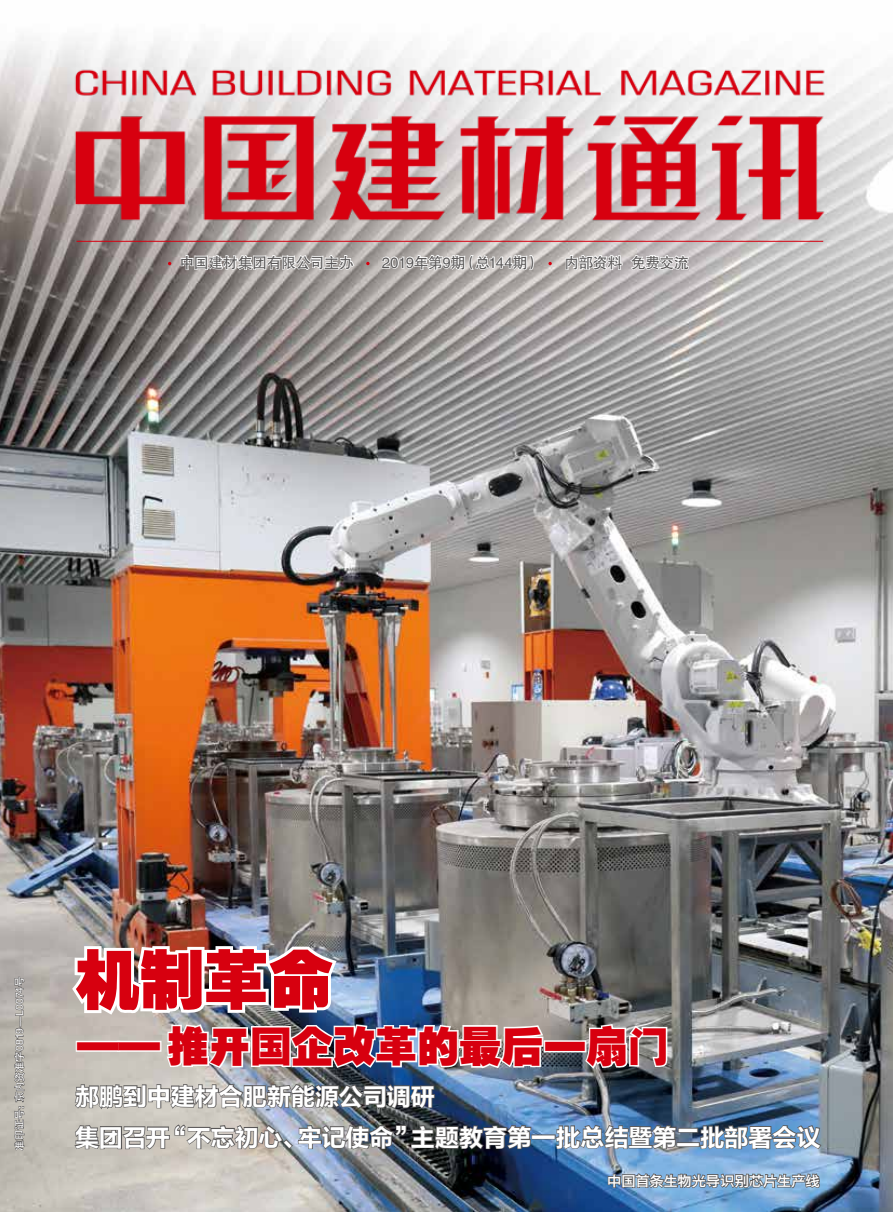
<style>
.page{position:relative;width:893px;height:1212px;background:#fff}
.page>*{position:absolute;margin:0;border:0;box-sizing:border-box;transform-origin:0 0}
.t1{font:64.2px "FZCCHJW GB1 0";color:#d7000f}
.t2{font:41.55px "FZCCHJW GB1 0";letter-spacing:.005em;color:#d7000f}
.t3{font:24px "FZLTCHJW GB1 0";color:#fff}
.t4{font:14.85px "FZHTJW GB1 0";letter-spacing:-.025em;color:#595757}
.t5{font:14.25px "FZYDZHJW GB1 0";letter-spacing:-.005em;color:#fff}
.t6{font:10.5px "FZHTJW GB1 0";letter-spacing:-.02em;color:#fff}
</style>
<div class="page">
<img style="left:0;top:36px;width:893px;height:1176px">
<svg style="left:14px;top:976px;width:11px;height:175px;background:#888581"></svg>
<img style="left:39px;top:48px;width:814px;height:207px">
<hr style="left:77px;top:241px;width:746px;height:1px;background:#d7000f">
<svg style="left:180px;top:251px;width:175px;height:34px"></svg>
<svg style="left:366px;top:262px;width:4px;height:3px"></svg>
<svg style="left:381px;top:250px;width:154px;height:31px"></svg>
<svg style="left:548px;top:262px;width:4px;height:3px"></svg>
<svg style="left:565px;top:153px;width:125px;height:162px;background:#ca9b9e"></svg>
<div style="left:531px;top:1134px;width:25px;height:5px;border:2px solid #595757"></div>
<svg style="left:555px;top:1124px;width:122px;height:29px;background:#667a90"></svg>
<div style="left:678px;top:1128px;width:20px;height:5px;border:2px solid #595757"></div>
<div style="left:677px;top:1142px;width:23px;height:5px;border:2px solid #595757"></div>
<svg style="left:699px;top:1124px;width:124px;height:29px;background:#5d7994"></svg>
<svg style="left:607px;top:1171px;width:214px;height:36px;background:#6b8dae"></svg>
<img style="left:68px;top:937px;width:477px;height:275px">
<div style="left:544px;top:1040px;width:42px;height:12px;border:3px solid #fff"></div>
<svg style="left:583px;top:1022px;width:86px;height:49px"></svg>
<p class="t4" style="left:180px;top:254px;width:176px">中国建材集团有限公司主办</p>
<p class="t4" style="left:382px;top:254px;width:160px">2019年第9期（总144期）</p>
<p class="t4" style="left:564px;top:254px;width:126px">内部资料 免费交流</p>
<p class="t6" style="left:14px;top:1150px;width:175px;rotate:-90deg">准印证号：京内资准字0819--L0074号</p>
<h1 class="t1" style="left:75px;top:945px;width:259px">机制革命</h1>
<h2 class="t2" style="left:77px;top:1024px;width:593px">—— 推开国企改革的最后一扇门</h2>
<p class="t3" style="left:75px;top:1083px;width:361px">郝鹏到中建材合肥新能源公司调研</p>
<p class="t3" style="left:75px;top:1124px;width:747px">集团召开“不忘初心、牢记使命”主题教育第一批总结暨第二批部署会议</p>
<p class="t5" style="left:607px;top:1173px;width:214px">中国首条生物光导识别芯片生产线</p>
</div>
